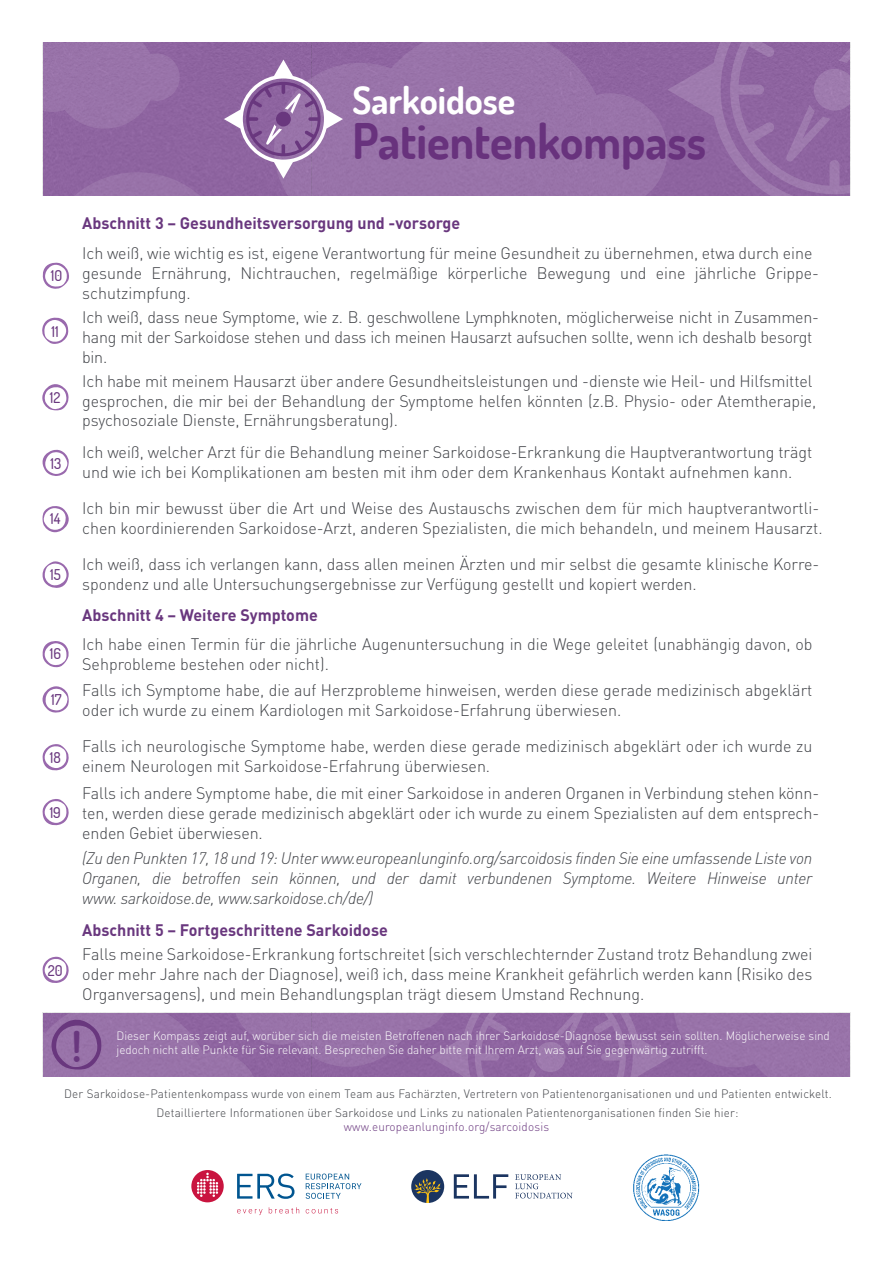
<style>
.page{position:relative;width:893px;height:1263px;background:#fff}
.page>*{position:absolute;margin:0;border:0;box-sizing:border-box;transform-origin:0 0}
.t1{font:700 49.05px "Dosis";color:#68327d;scale:.96 1}
.t2{font:700 42.6px "Dosis";color:#69377e}
.t3{font:700 37.95px "Dosis";color:#fff;scale:.96 1}
.t4{font:300 16.5px/19.8px "DIN Pro";color:#3f4146}
.t5{font:italic 300 16.5px/19.8px "DIN Pro";letter-spacing:-.015em;color:#3f4146;text-align:justify}
.t6{font:700 16.5px "DIN Pro";color:#69377e}
.t7{font:500 14.85px "Dosis";color:#69377e}
.t8{font:300 12px/18.6px "DIN Pro";letter-spacing:.015em;color:#3f4146;text-align:center}
.t9{font:300 12px/14.4px "DIN Pro";letter-spacing:-.005em;color:#fff}
.t10{font:300 12px "DIN Pro";letter-spacing:.015em;color:#69377e}
</style>
<div class="page">
<svg style="left:343px;top:43px;width:324px;height:153px;background:#9770a7"></svg>
<svg style="left:667px;top:43px;width:183px;height:153px;background:#926aa3"></svg>
<svg style="left:42px;top:384px;width:27px;height:26px"></svg>
<svg style="left:42px;top:317px;width:26px;height:27px"></svg>
<svg style="left:43px;top:262px;width:26px;height:27px"></svg>
<svg style="left:42px;top:744px;width:27px;height:26px"></svg>
<svg style="left:42px;top:799px;width:27px;height:26px"></svg>
<svg style="left:42px;top:956px;width:27px;height:27px"></svg>
<svg style="left:42px;top:686px;width:27px;height:27px"></svg>
<svg style="left:42px;top:641px;width:27px;height:26px"></svg>
<svg style="left:43px;top:561px;width:26px;height:27px"></svg>
<svg style="left:42px;top:506px;width:27px;height:26px"></svg>
<svg style="left:42px;top:450px;width:27px;height:26px"></svg>
<svg style="left:43px;top:43px;width:300px;height:153px;background:#956ea6"></svg>
<svg style="left:454px;top:1174px;width:54px;height:24px"></svg>
<svg style="left:515px;top:1174px;width:58px;height:24px"></svg>
<div style="left:411px;top:1170px;width:33px;height:33px;background:#1b3561;border-radius:50%"></div>
<svg style="left:414px;top:1178px;width:27px;height:25px"></svg>
<img style="left:633px;top:1154px;width:67px;height:66px">
<div style="left:191px;top:1170px;width:33px;height:32px;background:#c9143f;border-radius:50%"></div>
<svg style="left:197px;top:1173px;width:21px;height:24px"></svg>
<svg style="left:237px;top:1173px;width:58px;height:26px"></svg>
<svg style="left:237px;top:1209px;width:25px;height:6px"></svg>
<svg style="left:269px;top:1207px;width:30px;height:6px"></svg>
<svg style="left:306px;top:1208px;width:32px;height:5px"></svg>
<svg style="left:306px;top:1173px;width:55px;height:26px"></svg>
<svg style="left:43px;top:1013px;width:807px;height:63px;background:#946ca5"></svg>
<h3 class="t3" style="left:352px;top:75px;width:171px">Sarkoidose</h3>
<h1 class="t1" style="left:352px;top:110px;width:370px">Patientenkompass</h1>
<p class="t7" style="left:51px;top:266px;width:13px">10</p>
<p class="t7" style="left:51px;top:322px;width:9px">11</p>
<p class="t7" style="left:50px;top:388px;width:12px">12</p>
<p class="t7" style="left:50px;top:454px;width:12px">13</p>
<p class="t7" style="left:50px;top:509px;width:12px">14</p>
<p class="t7" style="left:50px;top:565px;width:12px">15</p>
<p class="t7" style="left:50px;top:644px;width:13px">16</p>
<p class="t7" style="left:51px;top:690px;width:12px">17</p>
<p class="t7" style="left:50px;top:748px;width:12px">18</p>
<p class="t7" style="left:50px;top:803px;width:13px">19</p>
<p class="t7" style="left:48px;top:960px;width:16px">20</p>
<p class="t6" style="left:82px;top:209px;width:380px">Abschnitt 3 – Gesundheitsversorgung und -vorsorge</p>
<p class="t4" style="left:82px;top:242px;width:738px">Ich weiß, wie wichtig es ist, eigene Verantwortung für meine Gesundheit zu übernehmen, etwa durch eine gesunde Ernährung, Nichtrauchen, regelmäßige körperliche Bewegung und eine jährliche Grippe&shy;schutzimpfung.</p>
<p class="t4" style="left:82px;top:306px;width:738px">Ich weiß, dass neue Symptome, wie z. B. geschwollene Lymphknoten, möglicherweise nicht in Zusammen&shy;hang mit der Sarkoidose stehen und dass ich meinen Hausarzt aufsuchen sollte, wenn ich deshalb besorgt bin.</p>
<p class="t4" style="left:82px;top:369px;width:736px">Ich habe mit meinem Hausarzt über andere Gesundheitsleistungen und -dienste wie Heil- und Hilfsmittel gesprochen, die mir bei der Behandlung der Symptome helfen könnten (z.B. Physio- oder Atemtherapie, psychosoziale Dienste, Ernährungsberatung).</p>
<p class="t4" style="left:82px;top:441px;width:732px">Ich weiß, welcher Arzt für die Behandlung meiner Sarkoidose-Erkrankung die Hauptverantwortung trägt und wie ich bei Komplikationen am besten mit ihm oder dem Krankenhaus Kontakt aufnehmen kann.</p>
<p class="t4" style="left:82px;top:497px;width:742px">Ich bin mir bewusst über die Art und Weise des Austauschs zwischen dem für mich hauptverantwortli&shy;chen koordinierenden Sarkoidose-Arzt, anderen Spezialisten, die mich behandeln, und meinem Hausarzt.</p>
<p class="t4" style="left:82px;top:553px;width:738px">Ich weiß, dass ich verlangen kann, dass allen meinen Ärzten und mir selbst die gesamte klinische Korre&shy;spondenz und alle Untersuchungsergebnisse zur Verfügung gestellt und kopiert werden.</p>
<p class="t6" style="left:82px;top:602px;width:237px">Abschnitt 4 – Weitere Symptome</p>
<p class="t4" style="left:82px;top:633px;width:732px">Ich habe einen Termin für die jährliche Augenuntersuchung in die Wege geleitet (unabhängig davon, ob<br>Sehprobleme bestehen oder nicht).</p>
<p class="t4" style="left:82px;top:678px;width:732px">Falls ich Symptome habe, die auf Herzprobleme hinweisen, werden diese gerade medizinisch abgeklärt oder ich wurde zu einem Kardiologen mit Sarkoidose-Erfahrung überwiesen.</p>
<p class="t4" style="left:82px;top:734px;width:732px">Falls ich neurologische Symptome habe, werden diese gerade medizinisch abgeklärt oder ich wurde zu einem Neurologen mit Sarkoidose-Erfahrung überwiesen.</p>
<p class="t4" style="left:82px;top:782px;width:738px;text-align:justify">Falls ich andere Symptome habe, die mit einer Sarkoidose in anderen Organen in Verbindung stehen könn&shy;ten, werden diese gerade medizinisch abgeklärt oder ich wurde zu einem Spezialisten auf dem entsprech&shy;enden Gebiet überwiesen.</p>
<p class="t5" style="left:82px;top:847px;width:732px">(Zu den Punkten 17, 18 und 19: Unter www.europeanlunginfo.org/sarcoidosis finden Sie eine umfassende Liste von Organen, die betroffen sein können, und der damit verbundenen Symptome. Weitere Hinweise unter www. sarkoidose.de, www.sarkoidose.ch/de/)</p>
<p class="t6" style="left:82px;top:916px;width:307px">Abschnitt 5 – Fortgeschrittene Sarkoidose</p>
<p class="t4" style="left:82px;top:943px;width:732px;text-align:justify">Falls meine Sarkoidose-Erkrankung fortschreitet (sich verschlechternder Zustand trotz Behandlung zwei oder mehr Jahre nach der Diagnose), weiß ich, dass meine Krankheit gefährlich werden kann (Risiko des Organversagens), und mein Behandlungsplan trägt diesem Umstand Rechnung.</p>
<h2 class="t2" style="left:72px;top:1019px;width:11px">!</h2>
<p class="t9" style="left:117px;top:1027px;width:715px">Dieser Kompass zeigt auf, worüber sich die meisten Betroffenen nach ihrer Sarkoidose-Diagnose bewusst sein sollten. Möglicherweise sind jedoch nicht alle Punkte für Sie relevant. Besprechen Sie daher bitte mit Ihrem Arzt, was auf Sie gegenwärtig zutrifft.</p>
<p class="t8" style="left:64px;top:1083px;width:769px">Der Sarkoidose-Patientenkompass wurde von einem Team aus Fachärzten, Vertretern von Patientenorganisationen und und Patienten entwickelt.<br>Detailliertere Informationen über Sarkoidose und Links zu nationalen Patientenorganisationen finden Sie hier:</p>
<p class="t10" style="left:344px;top:1117px;width:207px">www.europeanlunginfo.org/sarcoidosis</p>
</div>
